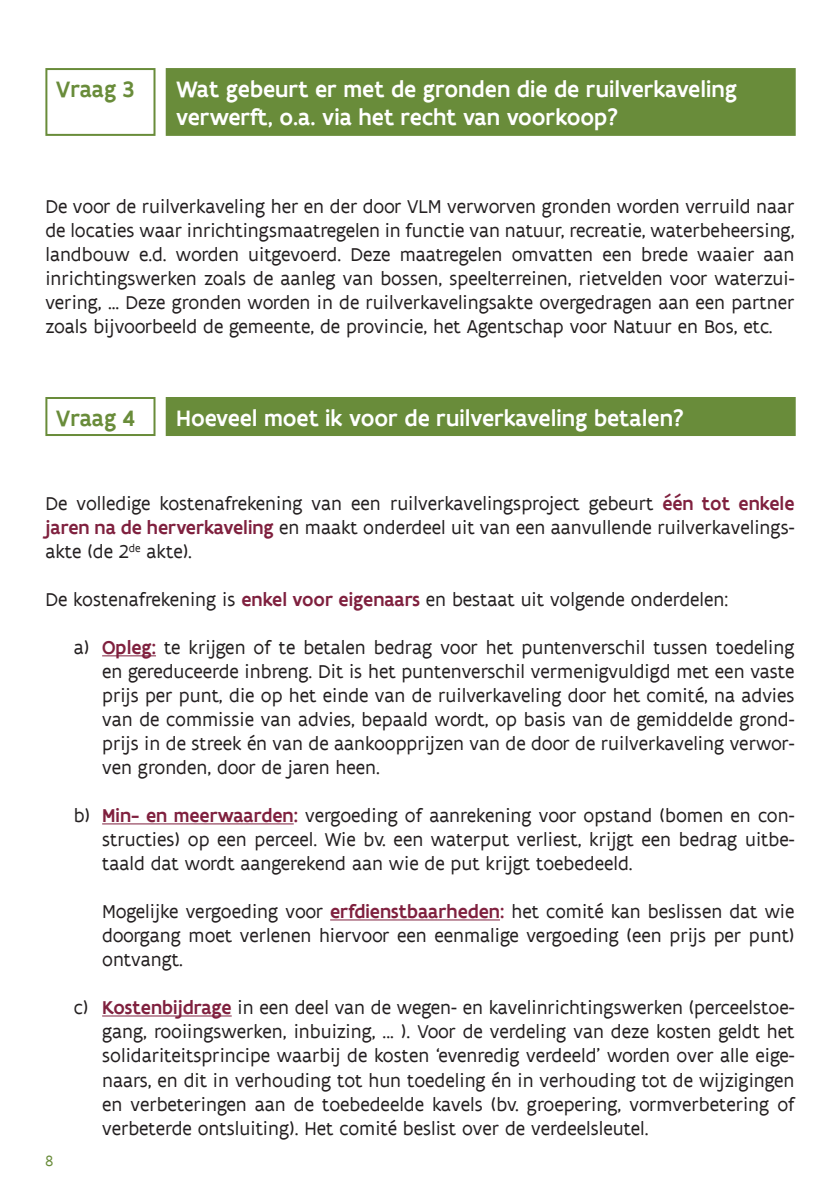
<style>
.page{position:relative;width:840px;height:1191px;background:#fff}
.page>*{position:absolute;margin:0;border:0;box-sizing:border-box;transform-origin:0 0}
.t1{font:500 24px/28.8px "Flanders Art Sans";color:#fff}
.t2{font:500 24px "Flanders Art Sans";letter-spacing:-.01em;color:#698c3a}
.t3{font:20px/24px "Flanders Art Sans";color:#231f20;text-align:justify}
.t4{font:16px "Flanders Art Sans";color:#698c3a}
.s1{font-weight:500;color:#7f203e}
</style>
<div class="page">
<hr style="left:102px;top:655px;width:54px;height:1px;background:#7f203e">
<hr style="left:102px;top:823px;width:191px;height:1px;background:#7f203e">
<hr style="left:330px;top:919px;width:169px;height:1px;background:#7f203e">
<hr style="left:102px;top:1015px;width:129px;height:1px;background:#7f203e">
<div style="left:45px;top:397px;width:110px;height:39px;border:2px solid #698c3a"></div>
<div style="left:167px;top:398px;width:627px;height:37px;background:#698c3a"></div>
<div style="left:166px;top:397px;width:629px;height:39px;border:2px solid #698c3a"></div>
<div style="left:45px;top:68px;width:110px;height:68px;border:2px solid #698c3a"></div>
<div style="left:167px;top:69px;width:627px;height:66px;background:#698c3a"></div>
<div style="left:166px;top:68px;width:629px;height:68px;border:2px solid #698c3a"></div>
<p class="t2" style="left:56px;top:74px;width:80px">Vraag 3</p>
<p class="t1" style="left:176px;top:75px;width:562px">Wat gebeurt er met de gronden die de ruilverkaveling verwerft, o.a. via het recht van voorkoop?</p>
<p class="t3" style="left:45px;top:194px;width:750px">De voor de ruilverkaveling her en der door VLM verworven gronden worden verruild naar de locaties waar inrichtingsmaatregelen in functie van natuur, recreatie, waterbeheersing, landbouw e.d. worden uitgevoerd. Deze maatregelen omvatten een brede waaier aan inrichtingswerken zoals de aanleg van bossen, speelterreinen, rietvelden voor waterzui&shy;vering, ... Deze gronden worden in de ruilverkavelingsakte overgedragen aan een partner zoals bijvoorbeeld de gemeente, de provincie, het Agentschap voor Natuur en Bos, etc.</p>
<p class="t2" style="left:56px;top:403px;width:80px">Vraag 4</p>
<p class="t1" style="left:176px;top:403px;width:508px">Hoeveel moet ik voor de ruilverkaveling betalen?</p>
<p class="t3" style="left:45px;top:492px;width:750px">De volledige kostenafrekening van een ruilverkavelingsproject gebeurt <span class="s1">één tot enkele jaren na de herverkaveling</span> en maakt onderdeel uit van een aanvullende ruilverkavelings&shy;akte (de 2<sup>de</sup> akte).</p>
<p class="t3" style="left:45px;top:588px;width:684px">De kostenafrekening is <span class="s1">enkel voor eigenaars</span> en bestaat uit volgende onderdelen:</p>
<p class="t3" style="left:102px;top:636px;width:693px;text-indent:-28px">a) <span class="s1">Opleg:</span> te krijgen of te betalen bedrag voor het puntenverschil tussen toedeling en gereduceerde inbreng. Dit is het puntenverschil vermenigvuldigd met een vaste prijs per punt, die op het einde van de ruilverkaveling door het comité, na advies van de commissie van advies, bepaald wordt, op basis van de gemiddelde grond&shy;prijs in de streek én van de aankoopprijzen van de door de ruilverkaveling verwor&shy;ven gronden, door de jaren heen.</p>
<p class="t3" style="left:102px;top:804px;width:693px;text-indent:-28px">b) <span class="s1">Min- en meerwaarden:</span> vergoeding of aanrekening voor opstand (bomen en con&shy;structies) op een perceel. Wie bv. een waterput verliest, krijgt een bedrag uitbe&shy;taald dat wordt aangerekend aan wie de put krijgt toebedeeld.</p>
<p class="t3" style="left:102px;top:900px;width:693px">Mogelijke vergoeding voor <span class="s1">erfdienstbaarheden:</span> het comité kan beslissen dat wie doorgang moet verlenen hiervoor een eenmalige vergoeding (een prijs per punt) ontvangt.</p>
<p class="t3" style="left:102px;top:996px;width:693px;text-indent:-28px">c) <span class="s1">Kostenbijdrage</span> in een deel van de wegen- en kavelinrichtingswerken (perceelstoe&shy;gang, rooiingswerken, inbuizing, ... ). Voor de verdeling van deze kosten geldt het solidariteitsprincipe waarbij de kosten ‘evenredig verdeeld’ worden over alle eige&shy;naars, en dit in verhouding tot hun toedeling én in verhouding tot de wijzigingen en verbeteringen aan de toebedeelde kavels (bv. groepering, vormverbetering of verbeterde ontsluiting). Het comité beslist over de verdeelsleutel.</p>
<p class="t4" style="left:45px;top:1151px;width:9px">8</p>
</div>
